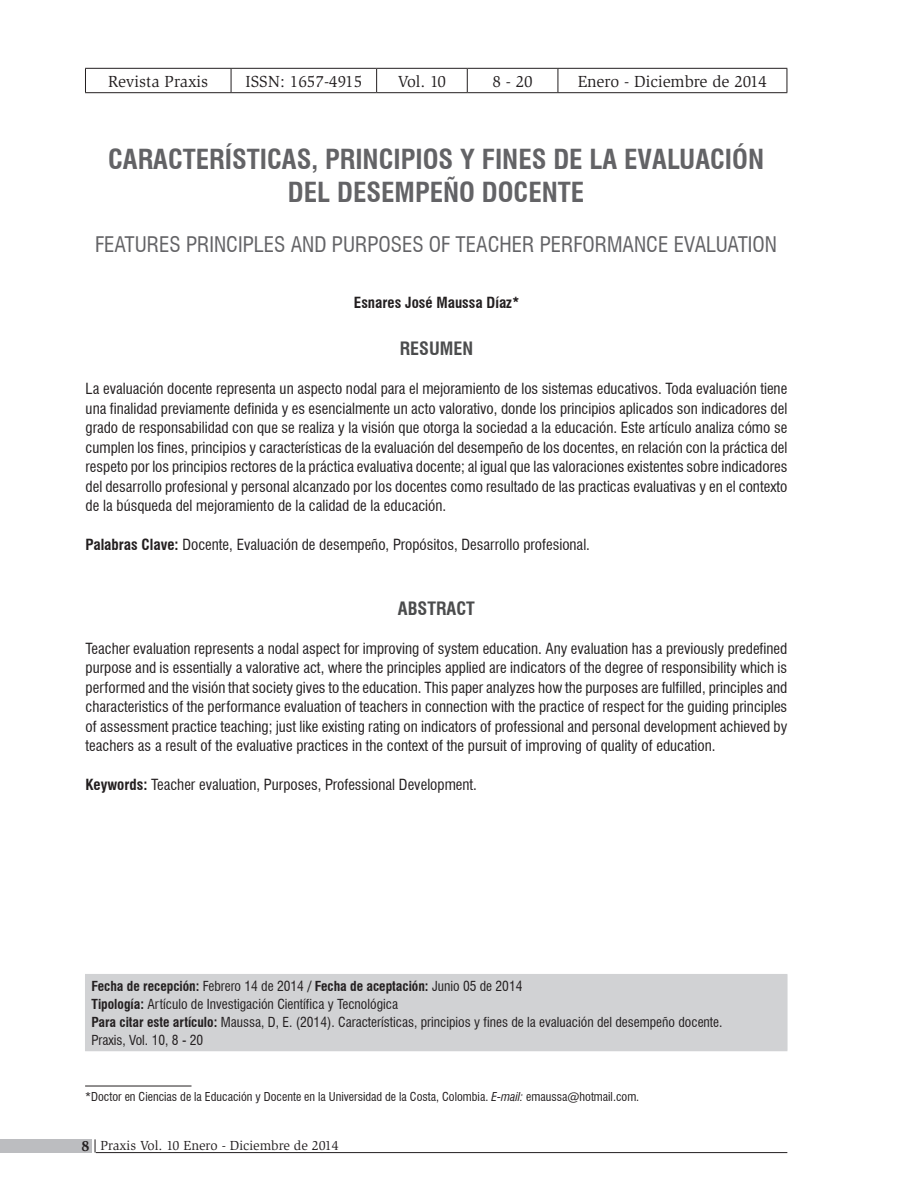
<style>
.page{position:relative;width:915px;height:1191px;background:#fff}
.page>*{position:absolute;margin:0;border:0;box-sizing:border-box;transform-origin:0 0}
.t1{font:700 condensed 27px/32.4px "Swiss 721 BT";color:#636366;text-align:center}
.t2{font:condensed 21px "Swiss 721 BT";color:#636366}
.t3{font:700 condensed 18px "Swiss 721 BT";color:#4b4c4d}
.t4{font:16.5px "Slimbach";color:#231f20}
.t5{font:condensed 15px/19.5px "Swiss 721 BT";color:#231f20;text-align:justify}
.t6{font:700 condensed 15px "Swiss 721 BT";color:#231f20}
.t7{font:condensed 13.5px/18px "Swiss 721 BT";color:#231f20}
.t8{font:13.5px "Slimbach";color:#231f20}
.t9{font:condensed 12px "Swiss 721 BT";color:#231f20}
.s1{font-weight:700}
.s2{font-style:italic}
.s3{font-weight:700;font-size:15px}
</style>
<div class="page">
<div style="left:0;top:1139px;width:91px;height:14px;background:#bcbdc0"></div>
<hr style="left:96px;top:1152px;width:691px;height:1px;background:#231f20">
<svg style="left:95px;top:1139px;width:1px;height:13px"></svg>
<hr style="left:85px;top:1085px;width:106px;height:1px;background:#231f20">
<hr style="left:85px;top:68px;width:146px;height:1px;background:#231f20">
<svg style="left:85px;top:69px;width:1px;height:23px"></svg>
<hr style="left:231px;top:68px;width:145px;height:1px;background:#231f20">
<svg style="left:230px;top:69px;width:1px;height:23px"></svg>
<hr style="left:376px;top:68px;width:91px;height:1px;background:#231f20">
<svg style="left:376px;top:69px;width:1px;height:23px"></svg>
<hr style="left:467px;top:68px;width:90px;height:1px;background:#231f20">
<svg style="left:466px;top:69px;width:1px;height:23px"></svg>
<hr style="left:557px;top:68px;width:230px;height:1px;background:#231f20">
<svg style="left:557px;top:69px;width:1px;height:23px"></svg>
<svg style="left:786px;top:69px;width:1px;height:23px"></svg>
<hr style="left:85px;top:92px;width:146px;height:1px;background:#231f20">
<hr style="left:231px;top:92px;width:145px;height:1px;background:#231f20">
<hr style="left:376px;top:92px;width:91px;height:1px;background:#231f20">
<hr style="left:467px;top:92px;width:90px;height:1px;background:#231f20">
<hr style="left:557px;top:92px;width:230px;height:1px;background:#231f20">
<div style="left:85px;top:974px;width:701px;height:76px;background:#d1d2d4"></div>
<hr style="left:786px;top:974px;width:1px;height:76px;background:#d1d2d4">
<hr style="left:85px;top:1050px;width:702px;height:1px;background:#d1d2d4">
<p class="t4" style="left:108px;top:72px;width:101px">Revista Praxis</p>
<p class="t4" style="left:245px;top:72px;width:118px">ISSN: 1657-4915</p>
<p class="t4" style="left:397px;top:72px;width:50px">Vol. 10</p>
<p class="t4" style="left:492px;top:72px;width:42px">8 - 20</p>
<p class="t4" style="left:577px;top:72px;width:191px">Enero - Diciembre de 2014</p>
<h1 class="t1" style="left:108px;top:143px;width:657px">CARACTERÍSTICAS, PRINCIPIOS Y FINES DE LA EVALUACIÓN<br>DEL DESEMPEÑO DOCENTE</h1>
<h2 class="t2" style="left:95px;top:232px;width:683px">FEATURES PRINCIPLES AND PURPOSES OF TEACHER PERFORMANCE EVALUATION</h2>
<p class="t6" style="left:354px;top:294px;width:167px">Esnares José Maussa Díaz*</p>
<p class="t3" style="left:399px;top:338px;width:75px">RESUMEN</p>
<p class="t5" style="left:86px;top:379px;width:703px">La evaluación docente representa un aspecto nodal para el mejoramiento de los sistemas educativos. Toda evaluación tiene una finalidad previamente definida y es esencialmente un acto valorativo, donde los principios aplicados son indicadores del grado de responsabilidad con que se realiza y la visión que otorga la sociedad a la educación. Este artículo analiza cómo se cumplen los fines, principios y características de la evaluación del desempeño de los docentes, en relación con la práctica del respeto por los principios rectores de la práctica evaluativa docente; al igual que las valoraciones existentes sobre indicadores del desarrollo profesional y personal alcanzado por los docentes como resultado de las practicas evaluativas y en el contexto de la búsqueda del mejoramiento de la calidad de la educación.</p>
<p class="t5" style="left:86px;top:535px;width:505px"><span class="s1">Palabras Clave:</span> Docente, Evaluación de desempeño, Propósitos, Desarrollo profesional.</p>
<p class="t3" style="left:398px;top:597px;width:78px">ABSTRACT</p>
<p class="t5" style="left:86px;top:638px;width:703px">Teacher evaluation represents a nodal aspect for improving of system education. Any evaluation has a previously predefined purpose and is essentially a valorative act, where the principles applied are indicators of the degree of responsibility which is performed and the visión that society gives to the education. This paper analyzes how the purposes are fulfilled, principles and characteristics of the performance evaluation of teachers in connection with the practice of respect for the guiding principles of assessment practice teaching; just like existing rating on indicators of professional and personal development achieved by teachers as a result of the evaluative practices in the context of the pursuit of improving of quality of education.</p>
<p class="t5" style="left:86px;top:775px;width:393px"><span class="s1">Keywords:</span> Teacher evaluation, Purposes, Professional Development.</p>
<p class="t7" style="left:91px;top:976px;width:632px"><span class="s1">Fecha de recepción:</span> Febrero 14 de 2014 <span class="s1">/ Fecha de aceptación:</span> Junio 05 de 2014<br><span class="s1">Tipología:</span> Artículo de Investigación Científica y Tecnológica<br><span class="s1">Para citar este artículo:</span> Maussa, D, E. (2014). Características, principios y fines de la evaluación del desempeño docente.<br>Praxis, Vol. 10, 8 - 20</p>
<p class="t9" style="left:85px;top:1089px;width:555px">*Doctor en Ciencias de la Educación y Docente en la Universidad de la Costa, Colombia. <span class="s2">E-mail:</span> emaussa@hotmail.com.</p>
<p class="t8" style="left:81px;top:1137px;width:259px"><span class="s3">8</span> Praxis Vol. 10 Enero - Diciembre de 2014</p>
</div>
